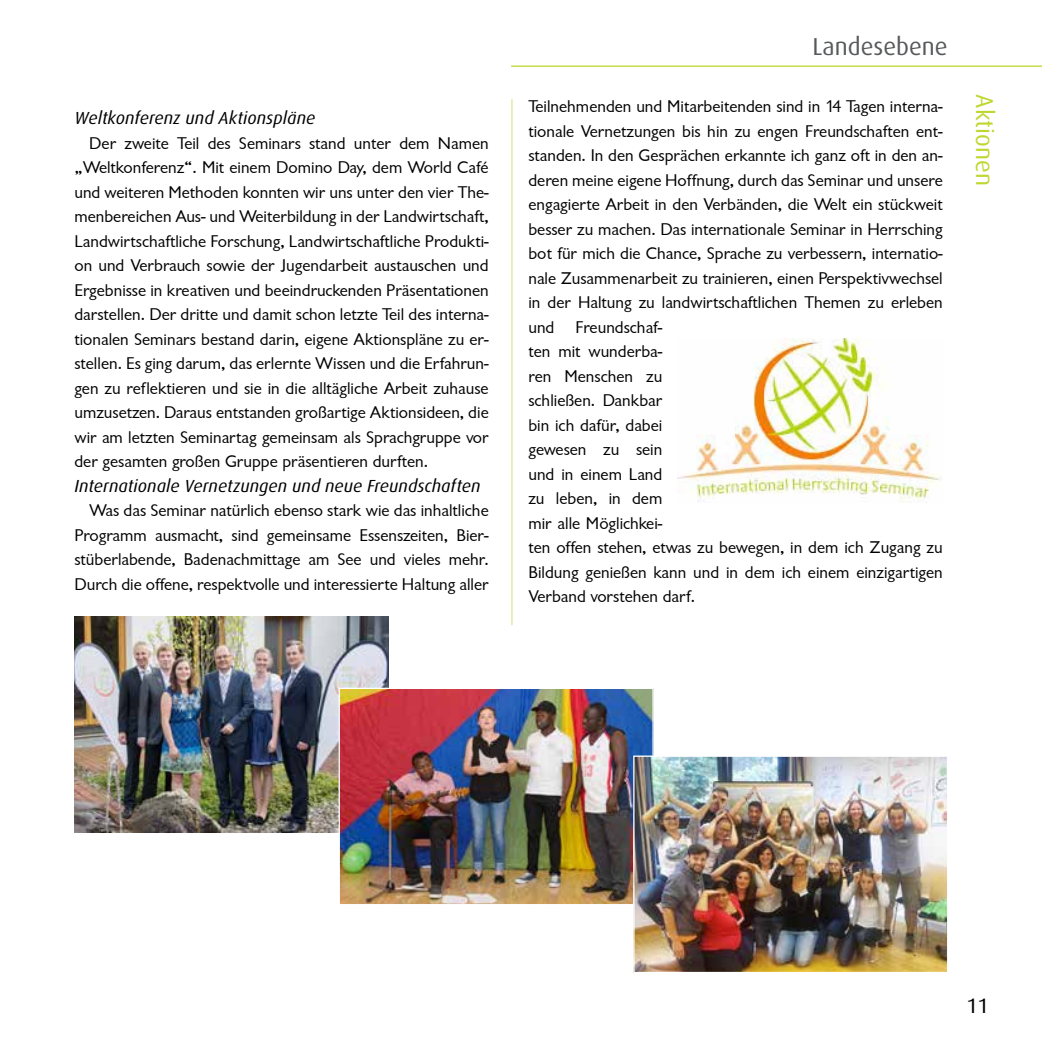
<style>
.page{position:relative;width:1042px;height:1042px;background:#fff}
.page>*{position:absolute;margin:0;border:0;box-sizing:border-box;transform-origin:0 0}
.t1{font:24.5px "Dax Pro";color:#58595b}
.t2{font:24.5px "Dax Pro";color:#bfd730}
.t3{font:21px "Dax Pro";color:#000}
.t4{font:17.5px/24.5px "Garrison Sans";color:#000}
.t5{font:italic 17.5px "Dax Pro";letter-spacing:.005em;color:#000}
</style>
<div class="page">
<hr style="left:511px;top:65px;width:531px;height:2px;background:#bfd730">
<hr style="left:511px;top:99px;width:1px;height:526px;background:#dde89a">
<img style="left:74px;top:616px;width:314px;height:217px">
<img style="left:341px;top:690px;width:311px;height:213px">
<div style="left:339px;top:688px;width:315px;height:217px;border:1px solid #fff"></div>
<img style="left:677px;top:338px;width:264px;height:164px">
<img style="left:635px;top:757px;width:311px;height:214px">
<div style="left:633px;top:755px;width:315px;height:218px;border:1px solid #fff"></div>
<p class="t5" style="left:74px;top:107px;width:242px">Weltkonferenz und Aktionspläne</p>
<p class="t4" style="left:89px;top:131px;width:401px">Der zweite Teil des Seminars stand unter dem Namen</p>
<p class="t4" style="left:74px;top:156px;width:416px">„Weltkonferenz“. Mit einem Domino Day, dem World Café</p>
<p class="t4" style="left:74px;top:180px;width:416px">und weiteren Methoden konnten wir uns unter den vier The-</p>
<p class="t4" style="left:74px;top:205px;width:416px">menbereichen Aus- und Weiterbildung in der Landwirtschaft,</p>
<p class="t4" style="left:74px;top:229px;width:416px">Landwirtschaftliche Forschung, Landwirtschaftliche Produkti-</p>
<p class="t4" style="left:74px;top:254px;width:416px">on und Verbrauch sowie der Jugendarbeit austauschen und</p>
<p class="t4" style="left:74px;top:278px;width:416px">Ergebnisse in kreativen und beeindruckenden Präsentationen</p>
<p class="t4" style="left:74px;top:303px;width:416px">darstellen. Der dritte und damit schon letzte Teil des interna-</p>
<p class="t4" style="left:74px;top:327px;width:416px">tionalen Seminars bestand darin, eigene Aktionspläne zu er-</p>
<p class="t4" style="left:74px;top:352px;width:416px">stellen. Es ging darum, das erlernte Wissen und die Erfahrun-</p>
<p class="t4" style="left:74px;top:376px;width:416px">gen zu reflektieren und sie in die alltägliche Arbeit zuhause</p>
<p class="t4" style="left:74px;top:401px;width:416px">umzusetzen. Daraus entstanden großartige Aktionsideen, die</p>
<p class="t4" style="left:74px;top:425px;width:416px">wir am letzten Seminartag gemeinsam als Sprachgruppe vor</p>
<p class="t4" style="left:74px;top:450px;width:355px">der gesamten großen Gruppe präsentieren durften.</p>
<p class="t5" style="left:74px;top:475px;width:408px">Internationale Vernetzungen und neue Freundschaften</p>
<p class="t4" style="left:89px;top:499px;width:401px">Was das Seminar natürlich ebenso stark wie das inhaltliche</p>
<p class="t4" style="left:74px;top:523px;width:416px">Programm ausmacht, sind gemeinsame Essenszeiten, Bier-</p>
<p class="t4" style="left:74px;top:548px;width:416px">stüberlabende, Badenachmittage am See und vieles mehr.</p>
<p class="t4" style="left:74px;top:572px;width:416px">Durch die offene, respektvolle und interessierte Haltung aller</p>
<h1 class="t1" style="left:812px;top:31px;width:137px">Landesebene</h1>
<p class="t4" style="left:528px;top:94px;width:416px">Teilnehmenden und Mitarbeitenden sind in 14 Tagen interna&shy;tionale Vernetzungen bis hin zu engen Freundschaften ent&shy;standen. In den Gesprächen erkannte ich ganz oft in den an&shy;deren meine eigene Hoffnung, durch das Seminar und unsere engagierte Arbeit in den Verbänden, die Welt ein stückweit besser zu machen. Das internationale Seminar in Herrsching bot für mich die Chance, Sprache zu verbessern, internatio&shy;nale Zusammenarbeit zu trainieren, einen Perspektivwechsel in der Haltung zu landwirtschaftlichen Themen zu erleben und Freundschaf-<br>ten mit wunderba-<br>ren Menschen zu<br>schließen. Dankbar<br>bin ich dafür, dabei<br>gewesen zu sein<br>und in einem Land<br>zu leben, in dem<br>mir alle Möglichkei-<br>ten offen stehen, etwas zu bewegen, in dem ich Zugang zu Bildung genießen kann und in dem ich einem einzigartigen Verband vorstehen darf.</p>
<p class="t2" style="left:1000px;top:94px;width:93px;rotate:90deg">Aktionen</p>
<p class="t3" style="left:966px;top:993px;width:24px">11</p>
</div>
